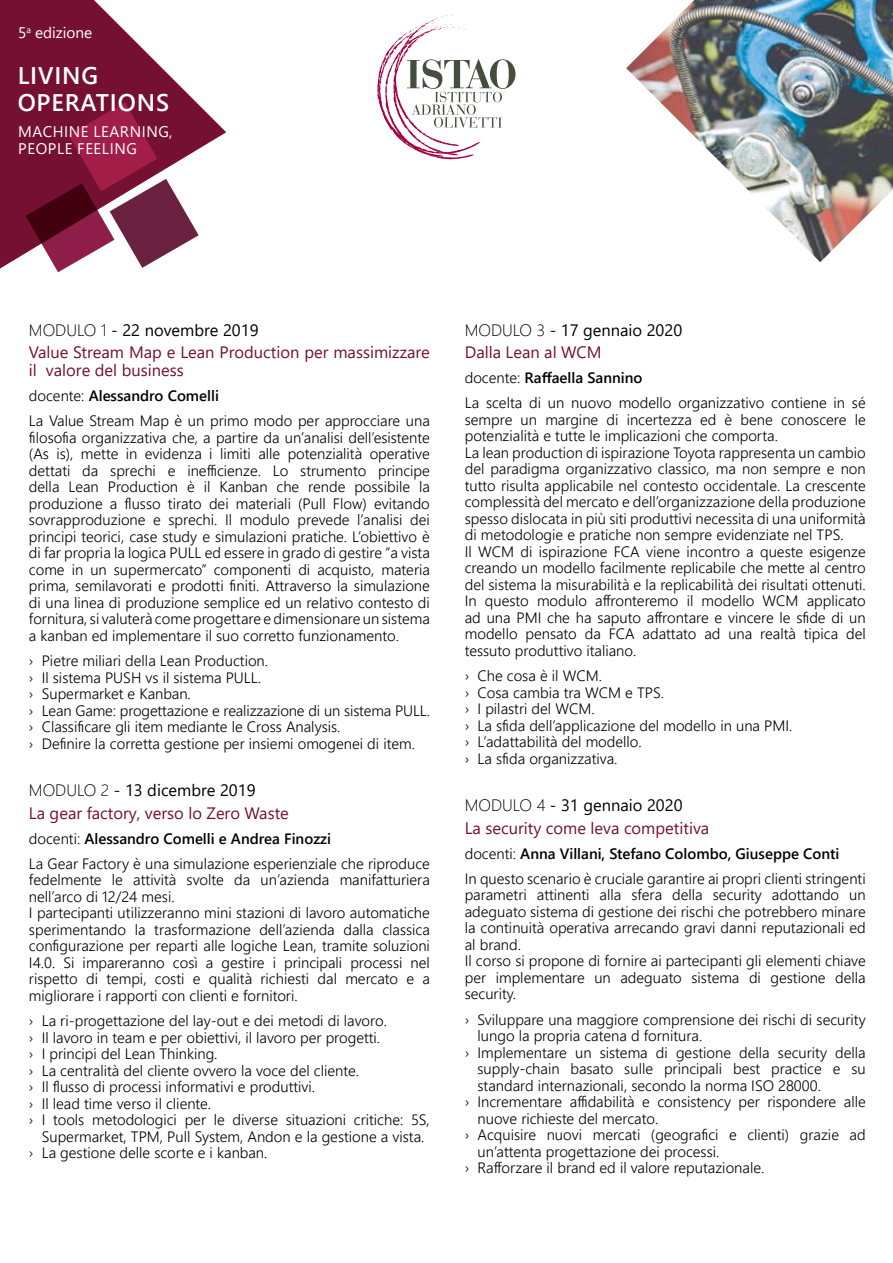
<style>
.page{position:relative;width:893px;height:1263px;background:#fff}
.page>*{position:absolute;margin:0;border:0;box-sizing:border-box;transform-origin:0 0}
.t1{font:600 24px/27.9px "Segoe UI";letter-spacing:.035em;color:#fff}
.t2{font:16.5px/22.2px "Segoe UI";color:#751032}
.t3{font:16.5px/22.2px "Segoe UI";color:#000}
.t4{font:15.3px/17.2px "Segoe UI";letter-spacing:.035em;color:#fff}
.t5{font:300 15px/16.5px "Segoe UI";color:#000}
.s1{font-weight:300;color:#000}
.s2{color:#000}
.s3{font-weight:600}
.s4{font-weight:300}
.s5{color:#751032}
</style>
<div class="page">
<img style="left:626px;top:0;width:267px;height:262px">
<svg style="left:0;top:0;width:226px;height:269px;fill:#751032"></svg>
<svg style="left:25px;top:102px;width:174px;height:170px"></svg>
<svg style="left:377px;top:14px;width:139px;height:145px"></svg>
<p class="t4" style="left:18px;top:22px;width:76px">5<sup>a</sup> edizione</p>
<h1 class="t1" style="left:18px;top:59px;width:153px">Living operations</h1>
<p class="t4" style="left:18px;top:122px;width:156px">Machine Learning,<br>People feeling</p>
<p class="t2" style="left:29px;top:317px;width:402px"><span class="s1">MODULO 1</span> <span class="s2">- 22 novembre 2019<br></span>Value Stream Map e Lean Production per massimizzare</p>
<p class="t2" style="left:29px;top:358px;width:156px">il valore del business</p>
<p class="t5" style="left:29px;top:382px;width:402px;line-height:25px">docente: <span class="s3">Alessandro Comelli<br></span>La Value Stream Map è un primo modo per approcciare una</p>
<p class="t5" style="left:29px;top:427px;width:402px;text-align:justify">filosofia organizzativa che, a partire da un’analisi dell’esistente (As is), mette in evidenza i limiti alle potenzialità operative dettati da sprechi e inefficienze. Lo strumento principe della Lean Production è il Kanban che rende possibile la produzione a flusso tirato dei materiali (Pull Flow) evitando sovrapproduzione e sprechi. Il modulo prevede l’analisi dei principi teorici, case study e simulazioni pratiche. L’obiettivo è di far propria la logica PULL ed essere in grado di gestire “a vista come in un supermercato” componenti di acquisto, materia prima, semilavorati e prodotti finiti. Attraverso la simulazione di una linea di produzione semplice ed un relativo contesto di fornitura, si valuterà come progettare e dimensionare un sistema a kanban ed implementare il suo corretto funzionamento.</p>
<p class="t5" style="left:29px;top:651px;width:402px">› Pietre miliari della Lean Production.<br>› Il sistema PUSH vs il sistema PULL.<br>› Supermarket e Kanban.<br>› Lean Game: progettazione e realizzazione di un sistema PULL. › Classificare gli item mediante le Cross Analysis.<br>› Definire la corretta gestione per insiemi omogenei di item.</p>
<p class="t2" style="left:29px;top:778px;width:261px"><span class="s1">MODULO 2</span> <span class="s2">- 13 dicembre 2019<br></span>La gear factory, verso lo Zero Waste</p>
<p class="t5" style="left:29px;top:824px;width:402px;line-height:25px">docenti: <span class="s3">Alessandro Comelli e Andrea Finozzi<br></span>La Gear Factory è una simulazione esperienziale che riproduce</p>
<p class="t5" style="left:29px;top:870px;width:402px">fedelmente le attività svolte da un’azienda manifatturiera nell’arco di 12/24 mesi.<br>I partecipanti utilizzeranno mini stazioni di lavoro automatiche sperimentando la trasformazione dell’azienda dalla classica configurazione per reparti alle logiche Lean, tramite soluzioni I4.0. Si impareranno così a gestire i principali processi nel rispetto di tempi, costi e qualità richiesti dal mercato e a migliorare i rapporti con clienti e fornitori.</p>
<p class="t5" style="left:29px;top:1011px;width:359px">› La ri-progettazione del lay-out e dei metodi di lavoro.</p>
<p class="t5" style="left:29px;top:1027px;width:353px">› Il lavoro in team e per obiettivi, il lavoro per progetti.</p>
<p class="t5" style="left:29px;top:1044px;width:190px">› I principi del Lean Thinking.</p>
<p class="t5" style="left:29px;top:1060px;width:332px">› La centralità del cliente ovvero la voce del cliente.</p>
<p class="t5" style="left:29px;top:1077px;width:288px">› Il flusso di processi informativi e produttivi.</p>
<p class="t5" style="left:29px;top:1093px;width:184px">› Il lead time verso il cliente.</p>
<p class="t5" style="left:29px;top:1110px;width:402px">› I tools metodologici per le diverse situazioni critiche: 5S,</p>
<p class="t5" style="left:42px;top:1126px;width:384px">Supermarket, TPM, Pull System, Andon e la gestione a vista.</p>
<p class="t5" style="left:29px;top:1143px;width:240px">› La gestione delle scorte e i kanban.</p>
<p class="t3" style="left:465px;top:317px;width:219px"><span class="s4">MODULO 3</span> - 17 gennaio 2020<br><span class="s5">Dalla Lean al WCM</span></p>
<p class="t5" style="left:465px;top:364px;width:402px;line-height:25px">docente: <span class="s3">Raffaella Sannino<br></span>La scelta di un nuovo modello organizzativo contiene in sé</p>
<p class="t5" style="left:465px;top:409px;width:402px">sempre un margine di incertezza ed è bene conoscere le potenzialità e tutte le implicazioni che comporta.<br>La lean production di ispirazione Toyota rappresenta un cambio del paradigma organizzativo classico, ma non sempre e non tutto risulta applicabile nel contesto occidentale. La crescente complessità del mercato e dell’organizzazione della produzione spesso dislocata in più siti produttivi necessita di una uniformità di metodologie e pratiche non sempre evidenziate nel TPS.<br>Il WCM di ispirazione FCA viene incontro a queste esigenze creando un modello facilmente replicabile che mette al centro del sistema la misurabilità e la replicabilità dei risultati ottenuti.<br>In questo modulo affronteremo il modello WCM applicato ad una PMI che ha saputo affrontare e vincere le sfide di un modello pensato da FCA adattato ad una realtà tipica del tessuto produttivo italiano.</p>
<p class="t5" style="left:465px;top:666px;width:329px">› Che cosa è il WCM.<br>› Cosa cambia tra WCM e TPS.<br>› I pilastri del WCM.<br>› La sfida dell’applicazione del modello in una PMI. › L’adattabilità del modello.<br>› La sfida organizzativa.</p>
<p class="t2" style="left:465px;top:793px;width:246px"><span class="s1">MODULO 4</span> <span class="s2">- 31 gennaio 2020<br></span>La security come leva competitiva</p>
<p class="t5" style="left:465px;top:839px;width:402px;line-height:25px">docenti: <span class="s3">Anna Villani, Stefano Colombo, Giuseppe Conti<br></span>In questo scenario è cruciale garantire ai propri clienti stringenti</p>
<p class="t5" style="left:465px;top:885px;width:402px">parametri attinenti alla sfera della security adottando un adeguato sistema di gestione dei rischi che potrebbero minare la continuità operativa arrecando gravi danni reputazionali ed al brand.<br>Il corso si propone di fornire ai partecipanti gli elementi chiave per implementare un adeguato sistema di gestione della security.</p>
<p class="t5" style="left:465px;top:1009px;width:402px">› Sviluppare una maggiore comprensione dei rischi di security</p>
<p class="t5" style="left:477px;top:1026px;width:226px">lungo la propria catena d fornitura.</p>
<p class="t5" style="left:465px;top:1042px;width:402px">› Implementare un sistema di gestione della security della</p>
<p class="t5" style="left:477px;top:1059px;width:390px">supply-chain basato sulle principali best practice e su</p>
<p class="t5" style="left:477px;top:1075px;width:345px">standard internazionali, secondo la norma ISO 28000.</p>
<p class="t5" style="left:465px;top:1092px;width:402px">› Incrementare affidabilità e consistency per rispondere alle</p>
<p class="t5" style="left:477px;top:1108px;width:182px">nuove richieste del mercato.</p>
<p class="t5" style="left:465px;top:1125px;width:402px">› Acquisire nuovi mercati (geografici e clienti) grazie ad</p>
<p class="t5" style="left:477px;top:1141px;width:243px">un’attenta progettazione dei processi.</p>
<p class="t5" style="left:465px;top:1158px;width:301px">› Rafforzare il brand ed il valore reputazionale.</p>
</div>
